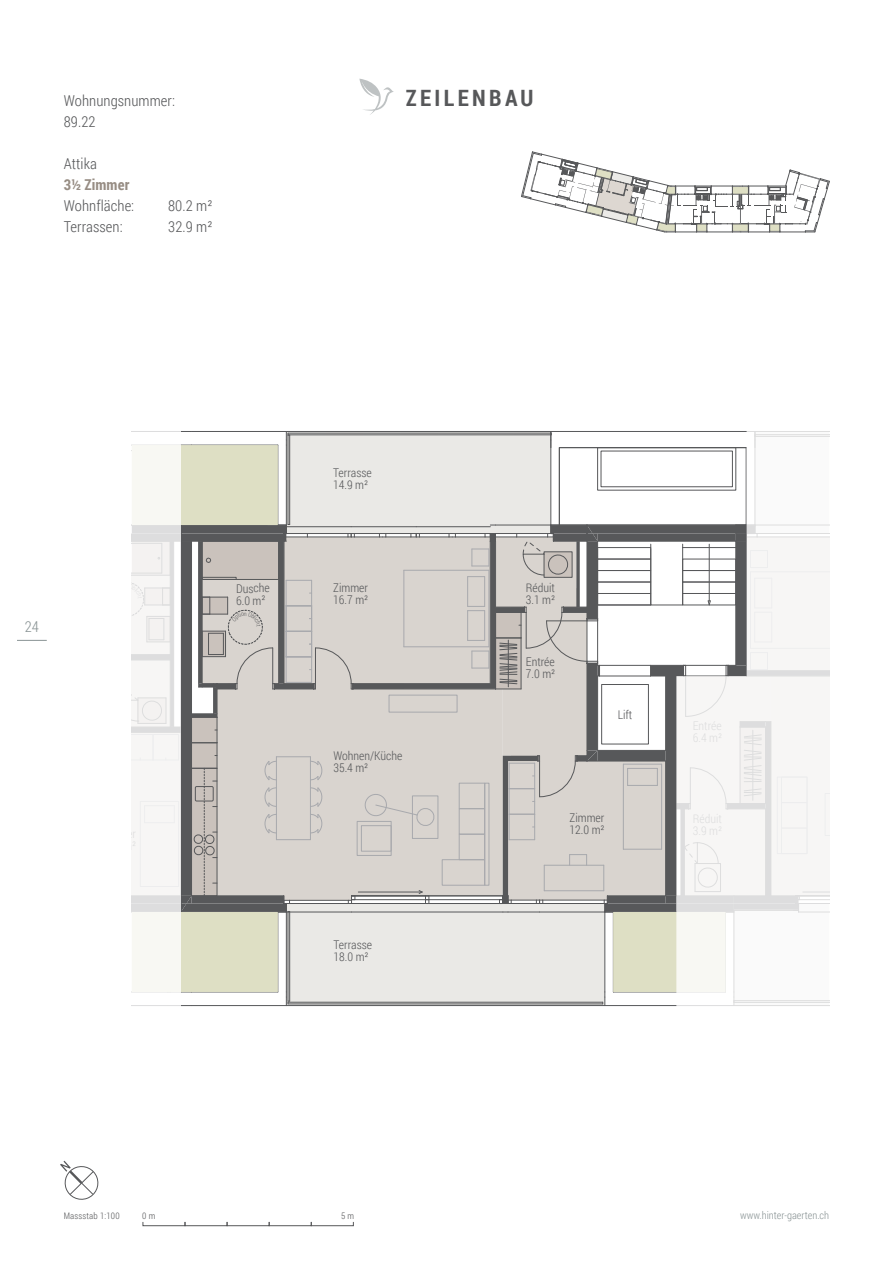
<style>
.page{position:relative;width:893px;height:1263px;background:#fff}
.page>*{position:absolute;margin:0;border:0;box-sizing:border-box;transform-origin:0 0}
.t1{font:700 22.5px "Roboto Condensed";letter-spacing:.15em;color:#57585a}
.t2{font:300 15px/21px "Roboto Condensed";letter-spacing:.005em;color:#57585a}
.t3{font:700 15px "Roboto Condensed";letter-spacing:.005em;color:#978d84}
.t4{font:300 15px "Roboto Condensed";color:#8a9495}
.t5{font:300 12px/12px "Roboto Condensed";color:#57585a}
.t6{font:300 10.5px "Roboto Condensed";color:#8a9495}
.t7{font:300 9px "Roboto Condensed";letter-spacing:.02em;color:#57585a}
</style>
<div class="page">
<svg style="left:359px;top:79px;width:35px;height:36px"></svg>
<svg style="left:60px;top:1161px;width:39px;height:39px"></svg>
<div style="left:143px;top:1222px;width:42px;height:4px;border:1px solid #57585a"></div>
<div style="left:185px;top:1222px;width:42px;height:4px;border:1px solid #57585a"></div>
<div style="left:227px;top:1222px;width:42px;height:4px;border:1px solid #57585a"></div>
<div style="left:269px;top:1222px;width:42px;height:4px;border:1px solid #57585a"></div>
<div style="left:311px;top:1222px;width:43px;height:4px;border:1px solid #57585a"></div>
<hr style="left:17px;top:640px;width:30px;height:1px;background:#8a9495">
<svg style="left:521px;top:151px;width:309px;height:82px"></svg>
<svg style="left:132px;top:431px;width:697px;height:575px"></svg>
<p class="t2" style="left:64px;top:89px;width:113px">Wohnungsnummer:<br>89.22</p>
<p class="t2" style="left:64px;top:152px;width:35px">Attika</p>
<p class="t3" style="left:64px;top:174px;width:67px">3½ Zimmer</p>
<p class="t2" style="left:64px;top:194px;width:72px">Wohnfläche:</p>
<p class="t2" style="left:168px;top:194px;width:46px">80.2 m²</p>
<p class="t2" style="left:64px;top:215px;width:60px">Terrassen:</p>
<p class="t2" style="left:168px;top:215px;width:46px">32.9 m²</p>
<h1 class="t1" style="left:406px;top:82px;width:129px">ZEILENBAU</h1>
<p class="t4" style="left:25px;top:616px;width:16px">24</p>
<p class="t5" style="left:236px;top:582px;width:35px">Dusche<br>6.0 m²</p>
<p class="t5" style="left:333px;top:467px;width:40px">Terrasse<br>14.9 m²</p>
<p class="t5" style="left:333px;top:582px;width:37px">Zimmer<br>16.7 m²</p>
<p class="t5" style="left:333px;top:749px;width:71px">Wohnen/Küche<br>35.4 m²</p>
<p class="t5" style="left:333px;top:938px;width:40px">Terrasse<br>18.0 m²</p>
<p class="t5" style="left:526px;top:582px;width:31px">Réduit<br>3.1 m²</p>
<p class="t5" style="left:526px;top:656px;width:31px">Entrée<br>7.0 m²</p>
<p class="t5" style="left:618px;top:708px;width:16px">Lift</p>
<p class="t5" style="left:569px;top:812px;width:37px">Zimmer<br>12.0 m²</p>
<p class="t7" style="left:64px;top:1209px;width:57px">Massstab 1:100</p>
<p class="t7" style="left:142px;top:1209px;width:15px">0 m</p>
<p class="t7" style="left:341px;top:1209px;width:14px">5 m</p>
<p class="t6" style="left:740px;top:1208px;width:91px">www.hinter-gaerten.ch</p>
</div>
